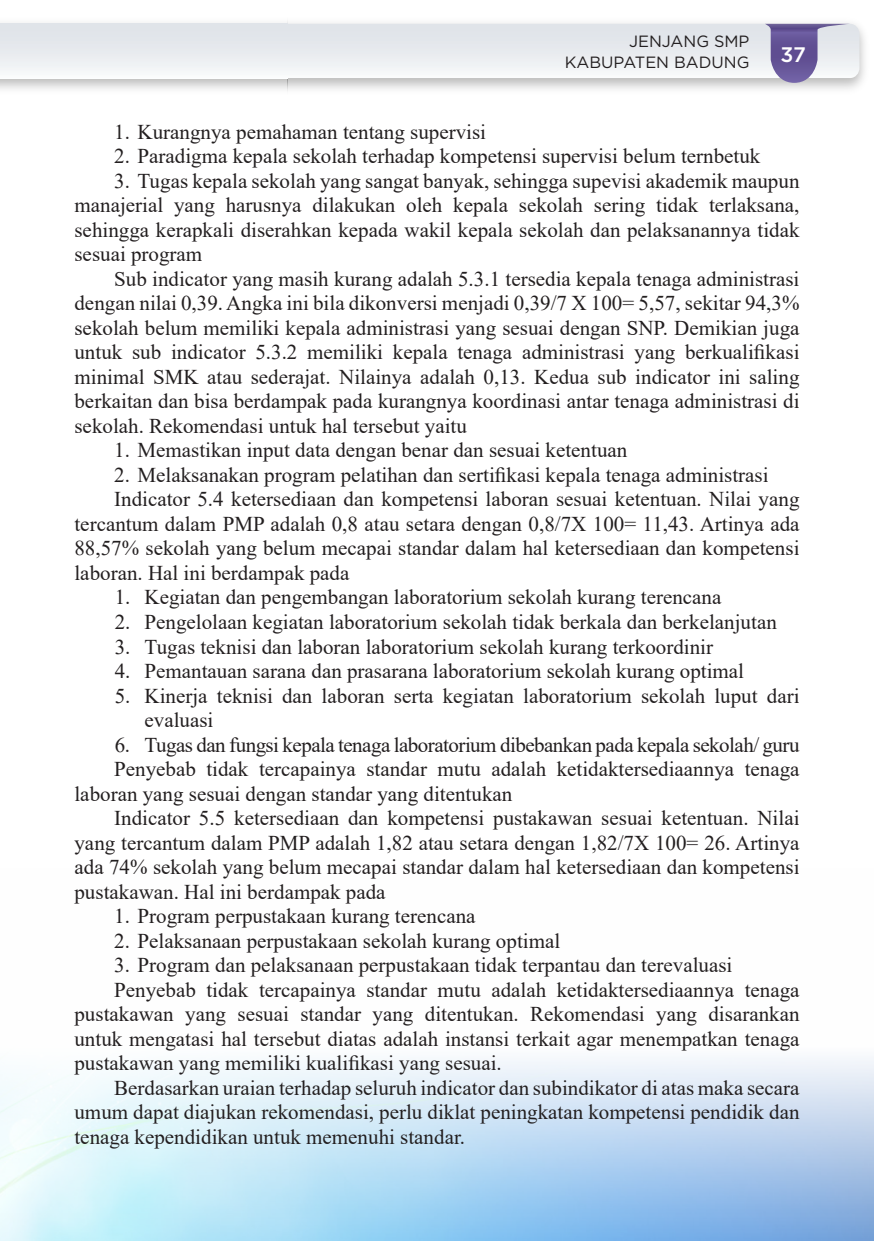
<style>
.page{position:relative;width:874px;height:1241px;background:#fff}
.page>*{position:absolute;margin:0;border:0;box-sizing:border-box;transform-origin:0 0}
.tab{font:21px/24.5px "Times New Roman";color:#231f20;text-align:justify}
.tab-2{font:21px "Times New Roman";letter-spacing:-.025em;color:#231f20}
.t1{font:500 21px "Gotham";color:#fff}
.t2{font:16.28px/21px "Gotham";color:#231f20;text-align:right}
</style>
<div class="page">
<svg style="left:287px;top:24px;width:572px;height:59px"></svg>
<div style="left:0;top:24px;width:287px;height:54px;background:linear-gradient(to bottom,#dbe0e6,#f6f8f9)"></div>
<p class="t2" style="left:564px;top:30px;width:186px">JENJANG SMP<br>KABUPATEN BADUNG</p>
<p class="t1" style="left:780px;top:41px;width:27px">37</p>
<p class="tab" style="left:114px;top:119px;width:373px">1. Kurangnya pemahaman tentang supervisi</p>
<p class="tab" style="left:114px;top:143px;width:647px">2. Paradigma kepala sekolah terhadap kompetensi supervisi belum ternbetuk</p>
<p class="tab" style="left:74px;top:168px;width:726px;text-indent:40px">3. Tugas kepala sekolah yang sangat banyak, sehingga supevisi akademik maupun manajerial yang harusnya dilakukan oleh kepala sekolah sering tidak terlaksana, sehingga kerapkali diserahkan kepada wakil kepala sekolah dan pelaksanannya tidak sesuai program</p>
<p class="tab" style="left:74px;top:266px;width:726px;text-indent:40px">Sub indicator yang masih kurang adalah 5.3.1 tersedia kepala tenaga administrasi dengan nilai 0,39. Angka ini bila dikonversi menjadi 0,39/7 X 100= 5,57, sekitar 94,3% sekolah belum memiliki kepala administrasi yang sesuai dengan SNP. Demikian juga untuk sub indicator 5.3.2 memiliki kepala tenaga administrasi yang berkualifikasi minimal SMK atau sederajat. Nilainya adalah 0,13. Kedua sub indicator ini saling berkaitan dan bisa berdampak pada kurangnya koordinasi antar tenaga administrasi di sekolah. Rekomendasi untuk hal tersebut yaitu</p>
<p class="tab" style="left:114px;top:437px;width:514px">1. Memastikan input data dengan benar dan sesuai ketentuan</p>
<p class="tab" style="left:114px;top:462px;width:655px">2. Melaksanakan program pelatihan dan sertifikasi kepala tenaga administrasi</p>
<p class="tab" style="left:74px;top:486px;width:726px;text-indent:40px">Indicator 5.4 ketersediaan dan kompetensi laboran sesuai ketentuan. Nilai yang tercantum dalam PMP adalah 0,8 atau setara dengan 0,8/7X 100= 11,43. Artinya ada 88,57% sekolah yang belum mecapai standar dalam hal ketersediaan dan kompetensi laboran. Hal ini berdampak pada</p>
<p class="tab" style="left:115px;top:584px;width:607px">1. Kegiatan dan pengembangan laboratorium sekolah kurang terencana</p>
<p class="tab" style="left:115px;top:609px;width:663px">2. Pengelolaan kegiatan laboratorium sekolah tidak berkala dan berkelanjutan</p>
<p class="tab" style="left:115px;top:633px;width:599px">3. Tugas teknisi dan laboran laboratorium sekolah kurang terkoordinir</p>
<p class="tab" style="left:115px;top:658px;width:630px">4. Pemantauan sarana dan prasarana laboratorium sekolah kurang optimal</p>
<p class="tab" style="left:144px;top:682px;width:656px;text-indent:-30px">5. Kinerja teknisi dan laboran serta kegiatan laboratorium sekolah luput dari evaluasi</p>
<p class="tab-2" style="left:115px;top:729px;width:686px">6. Tugas dan fungsi kepala tenaga laboratorium dibebankan pada kepala sekolah/ guru</p>
<p class="tab" style="left:74px;top:756px;width:726px;text-indent:40px">Penyebab tidak tercapainya standar mutu adalah ketidaktersediaannya tenaga laboran yang sesuai dengan standar yang ditentukan</p>
<p class="tab" style="left:74px;top:805px;width:726px;text-indent:40px">Indicator 5.5 ketersediaan dan kompetensi pustakawan sesuai ketentuan. Nilai yang tercantum dalam PMP adalah 1,82 atau setara dengan 1,82/7X 100= 26. Artinya ada 74% sekolah yang belum mecapai standar dalam hal ketersediaan dan kompetensi pustakawan. Hal ini berdampak pada</p>
<p class="tab" style="left:114px;top:903px;width:362px">1. Program perpustakaan kurang terencana</p>
<p class="tab" style="left:114px;top:927px;width:447px">2. Pelaksanaan perpustakaan sekolah kurang optimal</p>
<p class="tab" style="left:114px;top:952px;width:619px">3. Program dan pelaksanaan perpustakaan tidak terpantau dan terevaluasi</p>
<p class="tab" style="left:74px;top:976px;width:726px;text-indent:40px">Penyebab tidak tercapainya standar mutu adalah ketidaktersediaannya tenaga pustakawan yang sesuai standar yang ditentukan. Rekomendasi yang disarankan untuk mengatasi hal tersebut diatas adalah instansi terkait agar menempatkan tenaga pustakawan yang memiliki kualifikasi yang sesuai.</p>
<p class="tab" style="left:74px;top:1074px;width:726px;text-indent:40px">Berdasarkan uraian terhadap seluruh indicator dan subindikator di atas maka secara umum dapat diajukan rekomendasi, perlu diklat peningkatan kompetensi pendidik dan tenaga kependidikan untuk memenuhi standar.</p>
</div>
